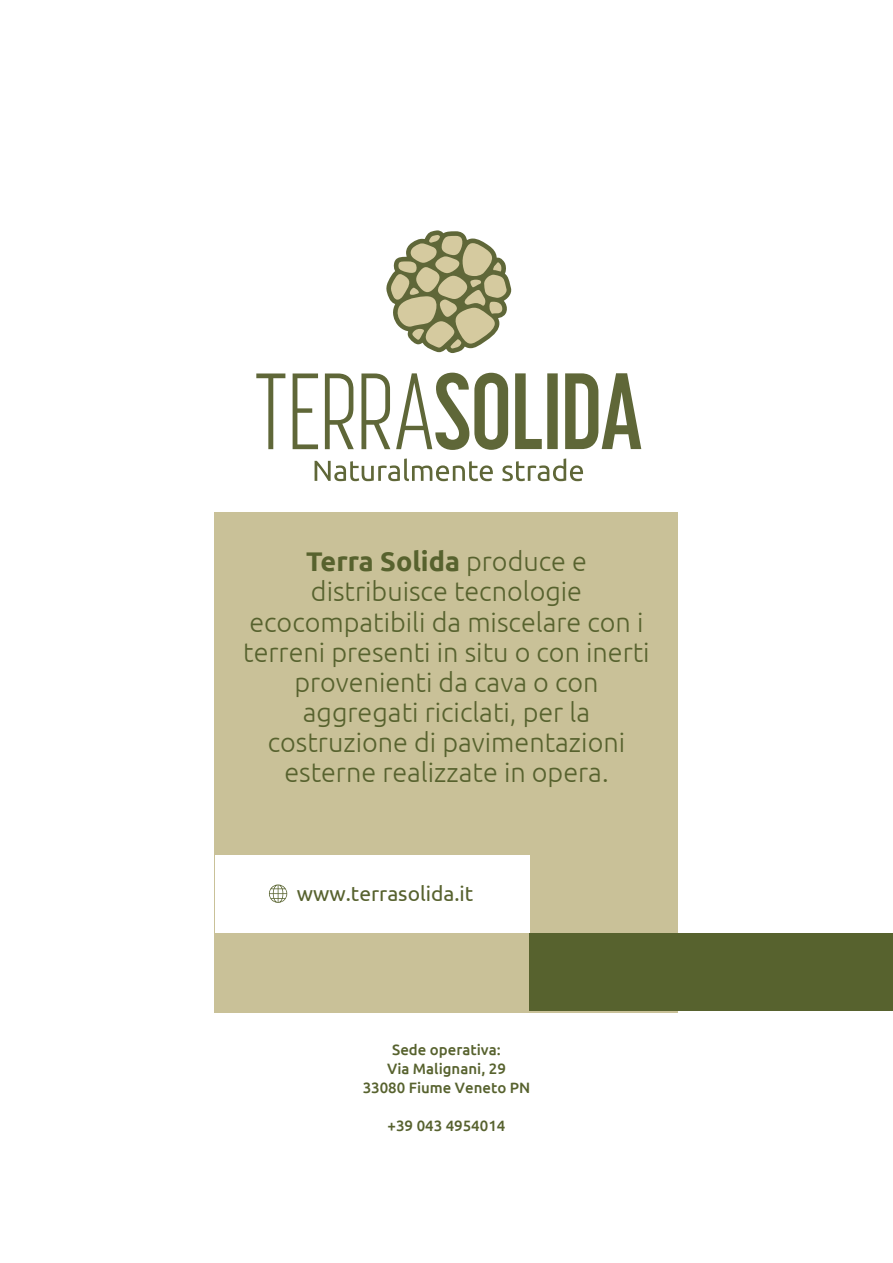
<style>
.page{position:relative;width:893px;height:1263px;background:#fff}
.page>*{position:absolute;margin:0;border:0;box-sizing:border-box;transform-origin:0 0}
.t1{font:300 27px/30px "Ubuntu";color:#57622e;text-align:center}
.t2{font:21px "Ubuntu";color:#57622e}
.t3{font:500 15px/19.2px "Ubuntu";color:#57622e;text-align:center}
.s1{font-weight:700}
</style>
<div class="page">
<div style="left:215px;top:512px;width:463px;height:500px;background:#c9c198"></div>
<div style="left:215px;top:855px;width:314px;height:77px;background:#fff"></div>
<div style="left:529px;top:932px;width:364px;height:78px;background:#57622e"></div>
<svg style="left:269px;top:884px;width:18px;height:19px"></svg>
<svg style="left:256px;top:373px;width:385px;height:77px"></svg>
<svg style="left:315px;top:458px;width:268px;height:23px"></svg>
<svg style="left:386px;top:230px;width:126px;height:123px"></svg>
<p class="t1" style="left:243px;top:548px;width:408px"><span class="s1">Terra Solida</span> produce e distribuisce tecnologie ecocompatibili da miscelare con i terreni presenti in situ o con inerti provenienti da cava o con aggregati riciclati, per la costruzione di pavimentazioni esterne realizzate in opera.</p>
<p class="t2" style="left:297px;top:884px;width:178px">www.terrasolida.it</p>
<p class="t3" style="left:363px;top:1041px;width:169px">Sede operativa:<br>Via Malignani, 29<br>33080 Fiume Veneto PN</p>
<p class="t3" style="left:388px;top:1117px;width:119px">+39 043 4954014</p>
</div>
